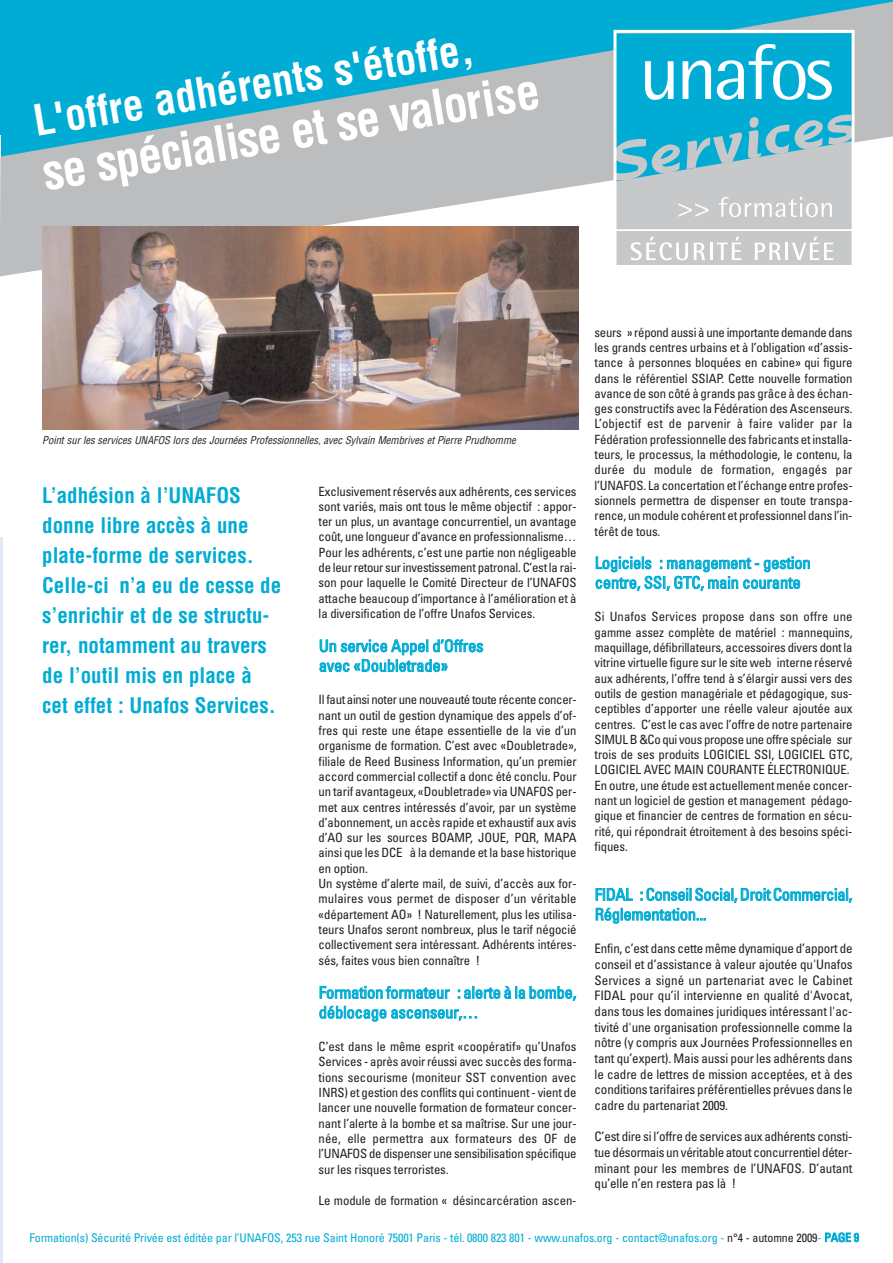
<style>
.page{position:relative;width:893px;height:1263px;background:#fff}
.page>*{position:absolute;margin:0;border:0;box-sizing:border-box;transform-origin:0 0}
.t1{font:700 condensed 48px "Helvetica";color:#fff}
.t2{font:700 condensed 42px "Helvetica";color:#fff}
.t3{font:700 condensed 21px/30px "Helvetica";color:#00acd4}
.t4{font:condensed 16.5px/19.8px "Univers";letter-spacing:-.01em;color:#00acd4}
.t5{font:condensed 13.05px/15.6px "Univers";letter-spacing:-.01em;color:#231f20;text-align:justify}
.t6{font:condensed 12.75px/15.3px "Univers";letter-spacing:-.01em;color:#231f20;text-align:justify}
.t7{font:condensed 12px "Univers";letter-spacing:-.01em;color:#00acd4}
.t8{font:italic condensed 10.5px "Helvetica";color:#231f20}
.s1{color:#231f20}
</style>
<div class="page">
<hr style="left:0;top:538px;width:2px;height:725px;background:#e1e8f6">
<svg style="left:0;top:1px;width:893px;height:275px;background:#72bccd"></svg>
<div style="left:615px;top:32px;width:237px;height:234px;background:#c6c8ca"></div>
<svg style="left:678px;top:203px;width:30px;height:14px"></svg>
<svg style="left:719px;top:197px;width:113px;height:20px"></svg>
<svg style="left:631px;top:237px;width:57px;height:23px"></svg>
<svg style="left:694px;top:237px;width:47px;height:23px"></svg>
<svg style="left:755px;top:243px;width:26px;height:17px"></svg>
<hr style="left:785px;top:243px;width:3px;height:17px;background:#fff">
<svg style="left:792px;top:237px;width:41px;height:23px"></svg>
<hr style="left:615px;top:229px;width:237px;height:2px;background:#fff">
<svg style="left:617px;top:34px;width:233px;height:148px"></svg>
<div style="left:613px;top:30px;width:241px;height:238px;border:3px solid #fff"></div>
<img style="left:42px;top:227px;width:536px;height:203px">
<h2 class="t2" style="left:31px;top:103px;width:447px;rotate:-9deg">L'offre adhérents s'étoffe,</h2>
<h1 class="t1" style="left:40px;top:153px;width:505px;rotate:-9deg">se spécialise et se valorise</h1>
<p class="t8" style="left:42px;top:436px;width:477px">Point sur les services UNAFOS lors des Journées Professionnelles, avec Sylvain Membrives et Pierre Prudhomme</p>
<h3 class="t3" style="left:42px;top:482px;width:240px">L’adhésion à l’UNAFOS donne libre accès à une plate-forme de services.<br>Celle-ci n’a eu de cesse de s’enrichir et de se structu&shy;rer, notamment au travers de l’outil mis en place à cet effet : Unafos Services.</h3>
<p class="t6" style="left:319px;top:484px;width:259px">Exclusivement réservés aux adhérents, ces services sont variés, mais ont tous le même objectif : appor&shy;ter un plus, un avantage concurrentiel, un avantage coût, une longueur d’avance en professionnalisme… Pour les adhérents, c’est une partie non négligeable de leur retour sur investissement patronal. C’est la rai&shy;son pour laquelle le Comité Directeur de l’UNAFOS attache beaucoup d’importance à l’amélioration et à la diversification de l’offre Unafos Services.</p>
<p class="t4" style="left:319px;top:637px;width:166px">Un service Appel d’Offres avec «Doubletrade»</p>
<p class="t6" style="left:319px;top:693px;width:259px;text-align:left">Il faut ainsi noter une nouveauté toute récente concer&shy;nant un outil de gestion dynamique des appels d’of&shy;fres qui reste une étape essentielle de la vie d’un organisme de formation. C’est avec «Doubletrade», filiale de Reed Business Information, qu’un premier accord commercial collectif a donc été conclu. Pour un tarif avantageux, «Doubletrade» via UNAFOS per&shy;met aux centres intéressés d’avoir, par un système d’abonnement, un accès rapide et exhaustif aux avis d’AO sur les sources BOAMP, JOUE, PQR, MAPA ainsi que les DCE à la demande et la base historique en option.<br>Un système d’alerte mail, de suivi, d’accès aux for&shy;mulaires vous permet de disposer d’un véritable «département AO» ! Naturellement, plus les utilisa&shy;teurs Unafos seront nombreux, plus le tarif négocié collectivement sera intéressant. Adhérents intéres&shy;sés, faites vous bien connaître !</p>
<p class="t4" style="left:319px;top:984px;width:259px">Formation formateur : alerte à la bombe, déblocage ascenseur,…</p>
<p class="t6" style="left:319px;top:1040px;width:259px">C’est dans le même esprit «coopératif» qu’Unafos Services - après avoir réussi avec succès des forma&shy;tions secourisme (moniteur SST convention avec INRS) et gestion des conflits qui continuent - vient de lancer une nouvelle formation de formateur concer&shy;nant l’alerte à la bombe et sa maîtrise. Sur une jour&shy;née, elle permettra aux formateurs des OF de l’UNAFOS de dispenser une sensibilisation spécifique sur les risques terroristes.</p>
<p class="t6" style="left:319px;top:1194px;width:259px">Le module de formation « désincarcération ascen-</p>
<p class="t6" style="left:594px;top:326px;width:259px">seurs » répond aussi à une importante demande dans les grands centres urbains et à l’obligation «d’assis&shy;tance à personnes bloquées en cabine» qui figure dans le référentiel SSIAP. Cette nouvelle formation avance de son côté à grands pas grâce à des échan&shy;ges constructifs avec la Fédération des Ascenseurs.<br>L’objectif est de parvenir à faire valider par la Fédération professionnelle des fabricants et installa&shy;teurs, le processus, la méthodologie, le contenu, la durée du module de formation, engagés par l’UNAFOS. La concertation et l’échange entre profes&shy;sionnels permettra de dispenser en toute transpa&shy;rence, un module cohérent et professionnel dans l’in&shy;térêt de tous.</p>
<p class="t4" style="left:595px;top:554px;width:217px">Logiciels : management - gestion centre, SSI, GTC, main courante</p>
<p class="t6" style="left:594px;top:610px;width:259px;text-align:left">Si Unafos Services propose dans son offre une gamme assez complète de matériel : mannequins, maquillage, défibrillateurs, accessoires divers dont la vitrine virtuelle figure sur le site web interne réservé aux adhérents, l’offre tend à s’élargir aussi vers des outils de gestion managériale et pédagogique, sus&shy;ceptibles d’apporter une réelle valeur ajoutée aux centres. C’est le cas avec l’offre de notre partenaire SIMUL B &amp;Co qui vous propose une offre spéciale sur trois de ses produits LOGICIEL SSI, LOGICIEL GTC, LOGICIEL AVEC MAIN COURANTE ÉLECTRONIQUE.<br>En outre, une étude est actuellement menée concer&shy;nant un logiciel de gestion et management pédago&shy;gique et financier de centres de formation en sécu&shy;rité, qui répondrait étroitement à des besoins spéci&shy;fiques.</p>
<p class="t4" style="left:595px;top:886px;width:259px">FIDAL : Conseil Social, Droit Commercial,<br>Réglementation...</p>
<p class="t5" style="left:594px;top:942px;width:259px">Enfin, c’est dans cette même dynamique d’apport de conseil et d’assistance à valeur ajoutée qu'Unafos Services a signé un partenariat avec le Cabinet FIDAL pour qu’il intervienne en qualité d'Avocat, dans tous les domaines juridiques intéressant l'ac&shy;tivité d'une organisation professionnelle comme la nôtre (y compris aux Journées Professionnelles en tant qu’expert). Mais aussi pour les adhérents dans le cadre de lettres de mission acceptées, et à des conditions tarifaires préférentielles prévues dans le cadre du partenariat 2009.</p>
<p class="t5" style="left:594px;top:1130px;width:259px">C’est dire si l’offre de services aux adhérents consti&shy;tue désormais un véritable atout concurrentiel déter&shy;minant pour les membres de l’UNAFOS. D’autant qu’elle n’en restera pas là !</p>
<p class="t7" style="left:30px;top:1233px;width:831px">Formation(s) Sécurité Privée est éditée par l’UNAFOS, 253 rue Saint Honoré 75001 Paris - tél. 0800 823 801 - www.unafos.org - contact@unafos.org - <span class="s1">n°4 - automne 2009</span>- PAGE 9</p>
</div>
